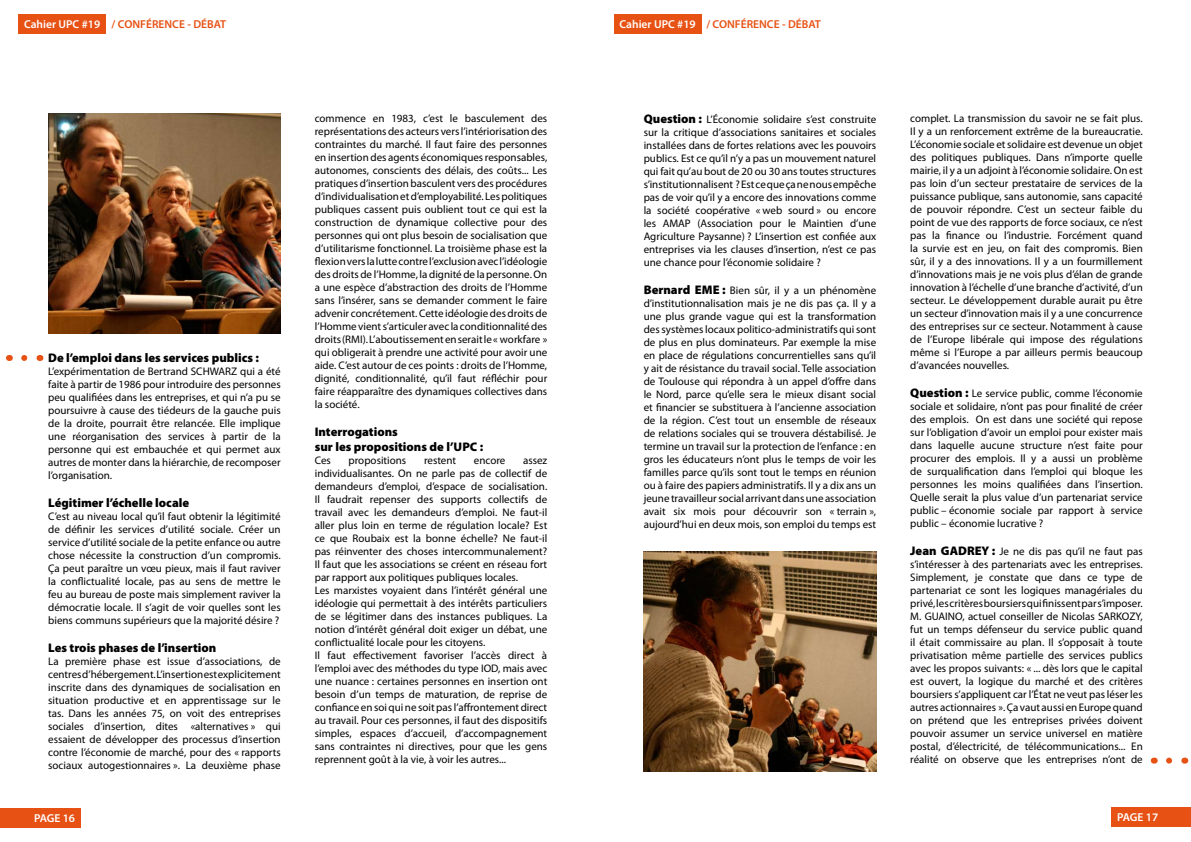
<style>
.page{position:relative;width:1191px;height:842px;background:#fff}
.page>*{position:absolute;margin:0;border:0;box-sizing:border-box;transform-origin:0 0}
.t1{font:900 12.5px/15px "Myriad Pro";color:#000}
.t2{font:600 11.5px "Myriad Pro";color:#e75113}
.t3{font:600 11.5px "Myriad Pro";letter-spacing:-.01em;color:#fff}
.t4{font:11px/13px "Myriad Pro";color:#000;text-align:justify}
.s1{color:#fff}
.s2{font-weight:900;font-size:12.5px}
</style>
<div class="page">
<img style="left:48px;top:113px;width:233px;height:220px">
<img style="left:643px;top:551px;width:233px;height:220px">
<div style="left:18px;top:14px;width:88px;height:20px;background:#e75113"></div>
<div style="left:614px;top:14px;width:87px;height:20px;background:#e75113"></div>
<div style="left:0;top:808px;width:81px;height:20px;background:#e75113"></div>
<div style="left:1111px;top:806px;width:80px;height:20px;background:#e75113"></div>
<svg style="left:24px;top:355px;width:4px;height:6px"></svg>
<svg style="left:1169px;top:758px;width:4px;height:6px"></svg>
<p class="t2" style="left:24px;top:17px;width:203px"><span class="s1">Cahier UPC #19</span> / CONFÉRENCE - DÉBAT</p>
<p class="t2" style="left:619px;top:17px;width:203px"><span class="s1">Cahier UPC #19</span> / CONFÉRENCE - DÉBAT</p>
<p class="t1" style="left:48px;top:351px;width:212px">De l’emploi dans les services publics :</p>
<p class="t4" style="left:48px;top:365px;width:234px">L’expérimentation de Bertrand SCHWARZ qui a été faite à partir de 1986 pour introduire des personnes peu qualifiées dans les entreprises, et qui n’a pu se poursuivre à cause des tiédeurs de la gauche puis de la droite, pourrait être relancée. Elle implique une réorganisation des services à partir de la personne qui est embauchée et qui permet aux autres de monter dans la hiérarchie, de recomposer l’organisation.</p>
<p class="t1" style="left:48px;top:496px;width:143px">Légitimer l’échelle locale</p>
<p class="t4" style="left:48px;top:510px;width:234px">C’est au niveau local qu’il faut obtenir la légitimité de définir les services d’utilité sociale. Créer un service d’utilité sociale de la petite enfance ou autre chose nécessite la construction d’un compromis.<br>Ça peut paraître un vœu pieux, mais il faut raviver la conflictualité locale, pas au sens de mettre le feu au bureau de poste mais simplement raviver la démocratie locale. Il s’agit de voir quelles sont les biens communs supérieurs que la majorité désire ?</p>
<p class="t1" style="left:48px;top:641px;width:170px">Les trois phases de l’insertion</p>
<p class="t4" style="left:48px;top:655px;width:234px">La première phase est issue d’associations, de centres d’hébergement. L’insertion est explicitement inscrite dans des dynamiques de socialisation en situation productive et en apprentissage sur le tas. Dans les années 75, on voit des entreprises sociales d’insertion, dites «alternatives » qui essaient de développer des processus d’insertion contre l’économie de marché, pour des « rapports sociaux autogestionnaires ». La deuxième phase</p>
<p class="t4" style="left:315px;top:111px;width:234px">commence en 1983, c’est le basculement des représentations des acteurs vers l’intériorisation des contraintes du marché. Il faut faire des personnes en insertion des agents économiques responsables, autonomes, conscients des délais, des coûts... Les pratiques d’insertion basculent vers des procédures d’individualisation et d’employabilité. Les politiques publiques cassent puis oublient tout ce qui est la construction de dynamique collective pour des personnes qui ont plus besoin de socialisation que d’utilitarisme fonctionnel. La troisième phase est la flexion vers la lutte contre l’exclusion avec l’idéologie des droits de l’Homme, la dignité de la personne. On a une espèce d’abstraction des droits de l’Homme sans l’insérer, sans se demander comment le faire advenir concrétement. Cette idéologie des droits de l’Homme vient s’articuler avec la conditionnalité des droits (RMI). L’aboutissement en serait le « workfare » qui obligerait à prendre une activité pour avoir une aide. C’est autour de ces points : droits de l’Homme, dignité, conditionnalité, qu’il faut réfléchir pour faire réapparaître des dynamiques collectives dans la société.</p>
<p class="t1" style="left:315px;top:424px;width:170px">Interrogations<br>sur les propositions de l’UPC :</p>
<p class="t4" style="left:315px;top:453px;width:18px">Ces</p>
<p class="t4" style="left:348px;top:453px;width:59px">propositions</p>
<p class="t4" style="left:424px;top:453px;width:34px">restent</p>
<p class="t4" style="left:474px;top:453px;width:33px">encore</p>
<p class="t4" style="left:315px;top:453px;width:234px;text-align:left;text-indent:208px">assez individualisantes. On ne parle pas de collectif de demandeurs d’emploi, d’espace de socialisation.<br>Il faudrait repenser des supports collectifs de travail avec les demandeurs d’emploi. Ne faut-il aller plus loin en terme de régulation locale? Est ce que Roubaix est la bonne échelle? Ne faut-il pas réinventer des choses intercommunalement?<br>Il faut que les associations se créent en réseau fort par rapport aux politiques publiques locales.<br>Les marxistes voyaient dans l’intérêt général une idéologie qui permettait à des intérêts particuliers de se légitimer dans des instances publiques. La notion d’intérêt général doit exiger un débat, une conflictualité locale pour les citoyens.<br>Il faut effectivement favoriser l’accès direct à l’emploi avec des méthodes du type IOD, mais avec une nuance : certaines personnes en insertion ont besoin d’un temps de maturation, de reprise de confiance en soi qui ne soit pas l’affrontement direct au travail. Pour ces personnes, il faut des dispositifs simples, espaces d’accueil, d’accompagnement sans contraintes ni directives, pour que les gens reprennent goût à la vie, à voir les autres...</p>
<p class="t4" style="left:643px;top:112px;width:234px"><span class="s2">Question :</span> L’Économie solidaire s’est construite sur la critique d’associations sanitaires et sociales installées dans de fortes relations avec les pouvoirs publics. Est ce qu’il n’y a pas un mouvement naturel qui fait qu’au bout de 20 ou 30 ans toutes structures s’institutionnalisent ? Est ce que ça ne nous empêche pas de voir qu’il y a encore des innovations comme la société coopérative « web sourd » ou encore les AMAP (Association pour le Maintien d’une Agriculture Paysanne) ? L’insertion est confiée aux entreprises via les clauses d’insertion, n’est ce pas une chance pour l’économie solidaire ?</p>
<p class="t4" style="left:643px;top:283px;width:234px"><span class="s2">Bernard EME :</span> Bien sûr, il y a un phénomène d’institutionnalisation mais je ne dis pas ça. Il y a une plus grande vague qui est la transformation des systèmes locaux politico-administratifs qui sont de plus en plus dominateurs. Par exemple la mise en place de régulations concurrentielles sans qu’il y ait de résistance du travail social. Telle association de Toulouse qui répondra à un appel d’offre dans le Nord, parce qu’elle sera le mieux disant social et financier se substituera à l’ancienne association de la région. C’est tout un ensemble de réseaux de relations sociales qui se trouvera déstabilisé. Je termine un travail sur la protection de l’enfance : en gros les éducateurs n’ont plus le temps de voir les familles parce qu’ils sont tout le temps en réunion ou à faire des papiers administratifs. Il y a dix ans un jeune travailleur social arrivant dans une association avait six mois pour découvrir son « terrain », aujourd’hui en deux mois, son emploi du temps est</p>
<p class="t4" style="left:910px;top:111px;width:234px">complet. La transmission du savoir ne se fait plus.<br>Il y a un renforcement extrême de la bureaucratie.<br>L’économie sociale et solidaire est devenue un objet des politiques publiques. Dans n’importe quelle mairie, il y a un adjoint à l’économie solidaire. On est pas loin d’un secteur prestataire de services de la puissance publique, sans autonomie, sans capacité de pouvoir répondre. C’est un secteur faible du point de vue des rapports de force sociaux, ce n’est pas la finance ou l’industrie. Forcément quand la survie est en jeu, on fait des compromis. Bien sûr, il y a des innovations. Il y a un fourmillement d’innovations mais je ne vois plus d’élan de grande innovation à l’échelle d’une branche d’activité, d’un secteur. Le développement durable aurait pu être un secteur d’innovation mais il y a une concurrence des entreprises sur ce secteur. Notamment à cause de l’Europe libérale qui impose des régulations même si l’Europe a par ailleurs permis beaucoup d’avancées nouvelles.</p>
<p class="t4" style="left:910px;top:386px;width:234px"><span class="s2">Question :</span> Le service public, comme l’économie sociale et solidaire, n’ont pas pour finalité de créer des emplois. On est dans une société qui repose sur l’obligation d’avoir un emploi pour exister mais dans laquelle aucune structure n’est faite pour procurer des emplois. Il y a aussi un problème de surqualification dans l’emploi qui bloque les personnes les moins qualifiées dans l’insertion.<br>Quelle serait la plus value d’un partenariat service public – économie sociale par rapport à service public – économie lucrative ?</p>
<p class="t4" style="left:910px;top:544px;width:234px"><span class="s2">Jean GADREY :</span> Je ne dis pas qu’il ne faut pas s’intéresser à des partenariats avec les entreprises.<br>Simplement, je constate que dans ce type de partenariat ce sont les logiques managériales du privé, les critères boursiers qui finissent par s’imposer.<br>M. GUAINO, actuel conseiller de Nicolas SARKOZY, fut un temps défenseur du service public quand il était commissaire au plan. Il s’opposait à toute privatisation même partielle des services publics avec les propos suivants: « ... dès lors que le capital est ouvert, la logique du marché et des critères boursiers s’appliquent car l’État ne veut pas léser les autres actionnaires ». Ça vaut aussi en Europe quand on prétend que les entreprises privées doivent pouvoir assumer un service universel en matière postal, d’électricité, de télécommunications... En réalité on observe que les entreprises n’ont de</p>
<p class="t3" style="left:34px;top:811px;width:42px">PAGE 16</p>
<p class="t3" style="left:1117px;top:810px;width:42px">PAGE 17</p>
</div>
